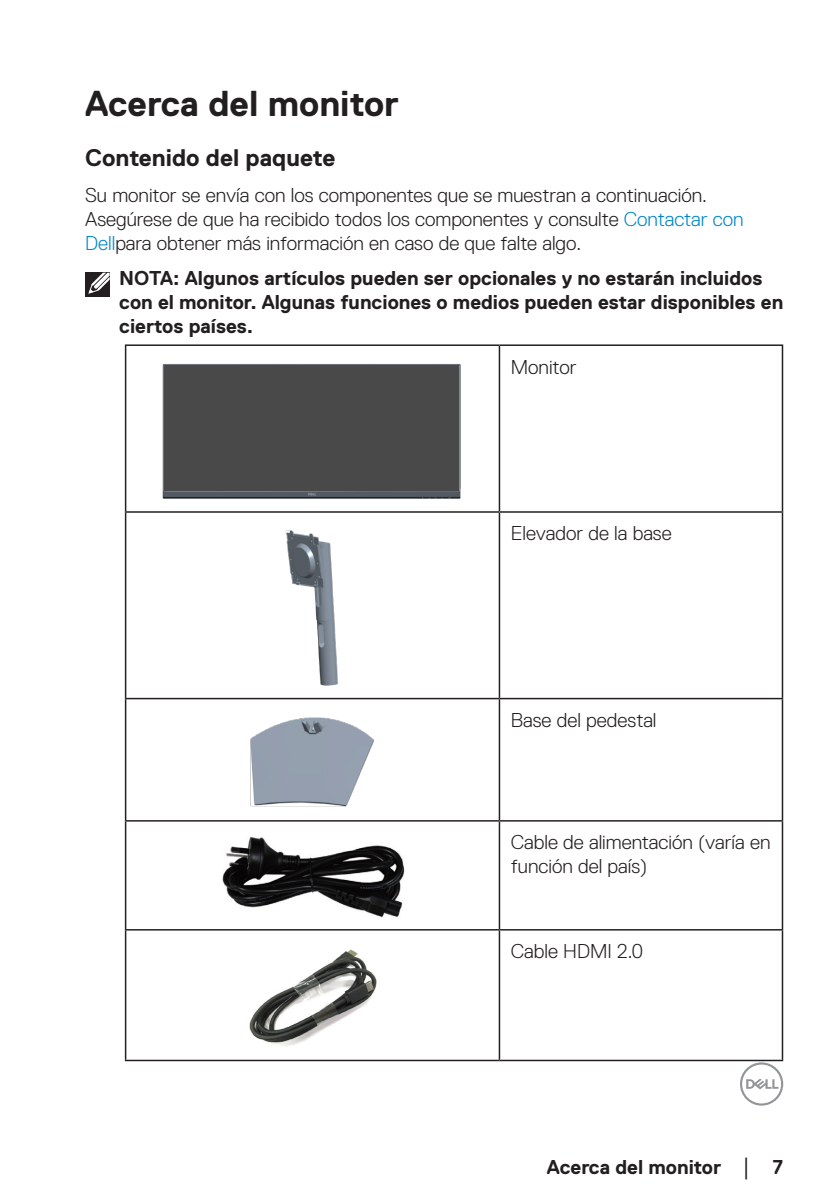
<style>
.page{position:relative;width:840px;height:1191px;background:#fff}
.page>*{position:absolute;margin:0;border:0;box-sizing:border-box;transform-origin:0 0}
.Head1{font:700 36px "Dell Replica";color:#231f20}
.Head2{font:700 24px "Dell Replica";color:#231f20}
.text{font:300 20px/24px "Dell Replica";color:#231f20}
.Note{font:700 20px/24px "Dell Replica";color:#231f20}
.s1{color:#0087cb}
.s2{font-family:"Arial";font-weight:400;font-size:18px}
</style>
<div class="page">
<svg style="left:740px;top:1062px;width:42px;height:43px"></svg>
<hr style="left:125px;top:344px;width:374px;height:2px;background:#231f20">
<hr style="left:125px;top:346px;width:1px;height:165px;background:#231f20">
<hr style="left:499px;top:344px;width:283px;height:2px;background:#231f20">
<hr style="left:498px;top:346px;width:2px;height:165px;background:#231f20">
<hr style="left:781px;top:346px;width:1px;height:165px;background:#231f20">
<hr style="left:125px;top:511px;width:374px;height:2px;background:#231f20">
<hr style="left:125px;top:513px;width:1px;height:185px;background:#231f20">
<hr style="left:499px;top:511px;width:283px;height:2px;background:#231f20">
<hr style="left:498px;top:513px;width:2px;height:185px;background:#231f20">
<hr style="left:781px;top:513px;width:1px;height:185px;background:#231f20">
<hr style="left:125px;top:698px;width:374px;height:1px;background:#231f20">
<hr style="left:125px;top:699px;width:1px;height:121px;background:#231f20">
<hr style="left:499px;top:698px;width:283px;height:1px;background:#231f20">
<hr style="left:498px;top:699px;width:2px;height:121px;background:#231f20">
<hr style="left:781px;top:699px;width:1px;height:121px;background:#231f20">
<hr style="left:125px;top:820px;width:374px;height:1px;background:#231f20">
<hr style="left:125px;top:821px;width:1px;height:108px;background:#231f20">
<hr style="left:499px;top:820px;width:283px;height:1px;background:#231f20">
<hr style="left:498px;top:821px;width:2px;height:108px;background:#231f20">
<hr style="left:781px;top:821px;width:1px;height:108px;background:#231f20">
<hr style="left:125px;top:929px;width:374px;height:1px;background:#231f20">
<hr style="left:125px;top:930px;width:1px;height:129px;background:#231f20">
<hr style="left:499px;top:929px;width:283px;height:1px;background:#231f20">
<hr style="left:498px;top:930px;width:2px;height:129px;background:#231f20">
<hr style="left:781px;top:930px;width:1px;height:129px;background:#231f20">
<hr style="left:125px;top:1059px;width:374px;height:2px;background:#231f20">
<hr style="left:499px;top:1059px;width:283px;height:2px;background:#231f20">
<img style="left:162px;top:364px;width:299px;height:135px">
<div style="left:164px;top:365px;width:295px;height:125px;background:#494949"></div>
<img style="left:285px;top:530px;width:53px;height:156px">
<img style="left:250px;top:717px;width:125px;height:90px">
<img style="left:222px;top:837px;width:183px;height:81px">
<img style="left:249px;top:949px;width:128px;height:98px">
<div style="left:85px;top:273px;width:24px;height:24px;background:#231f20"></div>
<svg style="left:88px;top:273px;width:22px;height:21px"></svg>
<p class="Head1" style="left:85px;top:83px;width:315px">Acerca del monitor</p>
<p class="Head2" style="left:85px;top:145px;width:252px">Contenido del paquete</p>
<p class="text" style="left:85px;top:183px;width:659px">Su monitor se envía con los componentes que se muestran a continuación.<br>Asegúrese de que ha recibido todos los componentes y consulte <span class="s1">Contactar con<br>Dell</span>para obtener más información en caso de que falte algo.</p>
<p class="Note" style="left:119px;top:266px;width:665px">NOTA: Algunos artículos pueden ser opcionales y no estarán incluidos con el monitor. Algunas funciones o medios pueden estar disponibles en ciertos países.</p>
<p class="text" style="left:510px;top:355px;width:67px">Monitor</p>
<p class="text" style="left:510px;top:521px;width:162px">Elevador de la base</p>
<p class="text" style="left:510px;top:708px;width:147px">Base del pedestal</p>
<p class="text" style="left:510px;top:830px;width:261px">Cable de alimentación (varía en función del país)</p>
<p class="text" style="left:510px;top:939px;width:133px">Cable HDMI 2.0</p>
<p class="Note" style="left:546px;top:1155px;width:238px">Acerca del monitor <span class="s2">│</span> 7</p>
</div>
